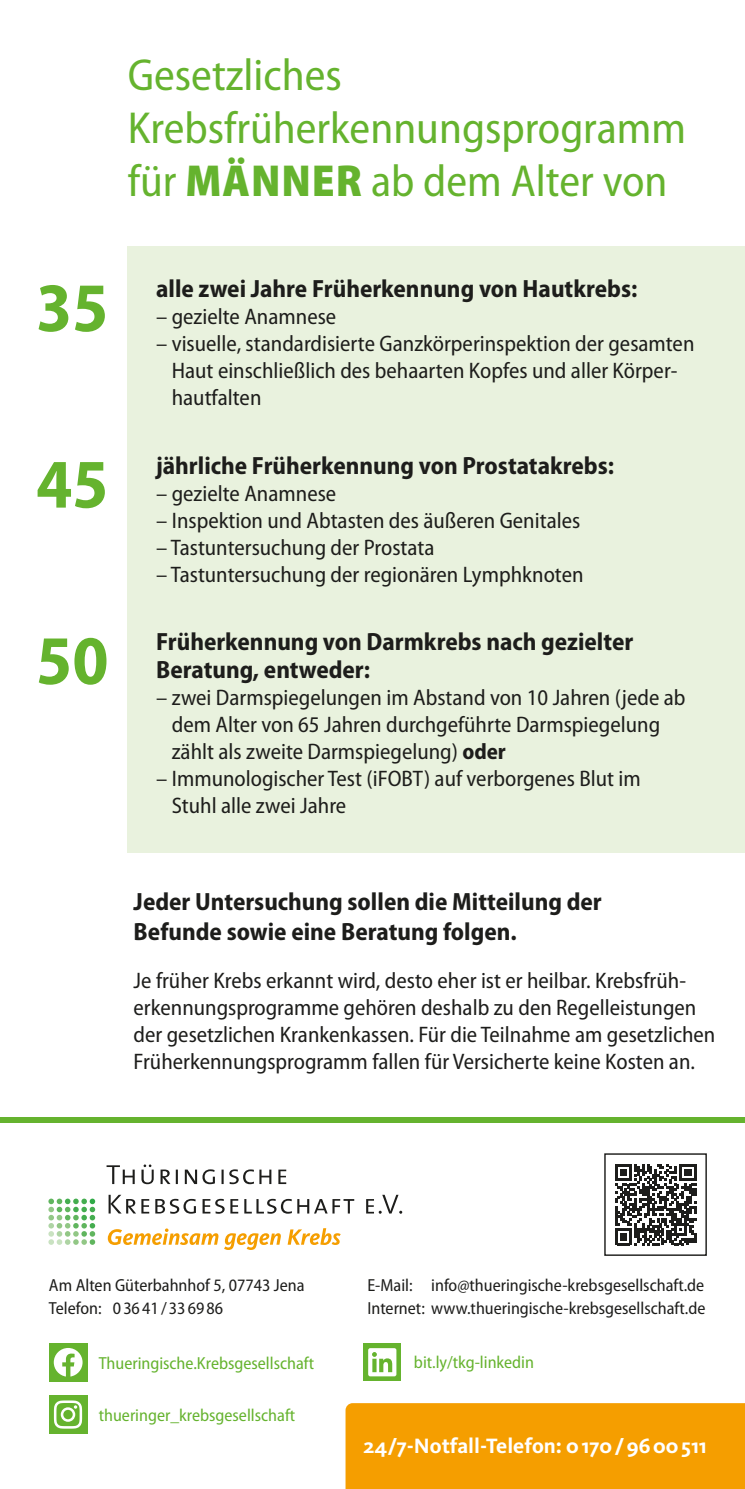
<style>
.page{position:relative;width:745px;height:1489px;background:#fff}
.page>*{position:absolute;margin:0;border:0;box-sizing:border-box;transform-origin:0 0}
.t1{font:700 semi-condensed 70px "Myriad Pro";color:#65b32e}
.t2{font:semi-condensed 45px/52.5px "Myriad Pro";color:#65b32e}
.t3{font:700 semi-condensed 25px/27.5px "Myriad Pro";color:#1d1d1b}
.t4{font:semi-condensed 22.5px/27px "Myriad Pro";color:#1d1d1b}
.t5{font:700 21.5px "Kievit OT";color:#fff}
.t6{font:semi-condensed 17.5px/22.5px "Myriad Pro";color:#1d1d1b}
.t7{font:semi-condensed 17.5px "Myriad Pro";color:#65b32e}
.s1{font-weight:900}
.s2{font-weight:700}
</style>
<div class="page">
<div style="left:128px;top:246px;width:616px;height:607px;background:#e9f2de"></div>
<svg style="left:106px;top:1164px;width:296px;height:49px"></svg>
<svg style="left:48px;top:1198px;width:47px;height:46px"></svg>
<svg style="left:108px;top:1228px;width:110px;height:16px"></svg>
<svg style="left:224px;top:1233px;width:57px;height:16px"></svg>
<svg style="left:287px;top:1228px;width:53px;height:16px"></svg>
<div style="left:49px;top:1395px;width:38px;height:38px;background:#65b32e"></div>
<svg style="left:54px;top:1400px;width:28px;height:28px"></svg>
<div style="left:49px;top:1342px;width:38px;height:39px;background:#65b32e"></div>
<svg style="left:54px;top:1348px;width:28px;height:28px"></svg>
<div style="left:0;top:1116px;width:744px;height:6px;background:#65b32e"></div>
<div style="left:363px;top:1343px;width:38px;height:37px;background:#65b32e"></div>
<svg style="left:368px;top:1348px;width:28px;height:28px"></svg>
<svg style="left:615px;top:1164px;width:80px;height:81px"></svg>
<div style="left:604px;top:1153px;width:102px;height:102px;border:1px solid #1d1d1b"></div>
<div style="left:345px;top:1403px;width:399px;height:85px;background:#f59e00"></div>
<h2 class="t2" style="left:128px;top:50px;width:559px">Gesetzliches<br>Krebsfrüherkennungsprogramm für <span class="s1">MÄNNER</span> ab dem Alter von</h2>
<h1 class="t1" style="left:36px;top:268px;width:74px">35</h1>
<p class="t3" style="left:156px;top:275px;width:482px">alle zwei Jahre Früherkennung von Hautkrebs:</p>
<p class="t4" style="left:156px;top:304px;width:181px">– gezielte Anamnese</p>
<p class="t4" style="left:172px;top:331px;width:524px;text-indent:-16px">– visuelle, standardisierte Ganzkörperinspektion der gesamten<br>Haut einschließlich des behaarten Kopfes und aller Körper&shy;hautfalten</p>
<h1 class="t1" style="left:36px;top:445px;width:74px">45</h1>
<p class="t3" style="left:156px;top:452px;width:459px">jährliche Früherkennung von Prostatakrebs:</p>
<p class="t4" style="left:156px;top:480px;width:181px">– gezielte Anamnese</p>
<p class="t4" style="left:156px;top:507px;width:425px">– Inspektion und Abtasten des äußeren Genitales</p>
<p class="t4" style="left:156px;top:534px;width:280px">– Tastuntersuchung der Prostata</p>
<p class="t4" style="left:156px;top:561px;width:429px">– Tastuntersuchung der regionären Lymphknoten</p>
<h1 class="t1" style="left:36px;top:621px;width:74px">50</h1>
<p class="t3" style="left:156px;top:628px;width:478px">Früherkennung von Darmkrebs nach gezielter<br>Beratung, entweder:</p>
<p class="t4" style="left:172px;top:684px;width:515px;text-indent:-16px">– zwei Darmspiegelungen im Abstand von 10 Jahren (jede ab dem Alter von 65 Jahren durchgeführte Darmspiegelung zählt als zweite Darmspiegelung) <span class="s2">oder</span></p>
<p class="t4" style="left:172px;top:765px;width:470px;text-indent:-16px">– Immunologischer Test (iFOBT) auf verborgenes Blut im<br>Stuhl alle zwei Jahre</p>
<p class="t3" style="left:133px;top:886px;width:469px;line-height:30px">Jeder Untersuchung sollen die Mitteilung der<br>Befunde sowie eine Beratung folgen.</p>
<p class="t4" style="left:133px;top:967px;width:583px">Je früher Krebs erkannt wird, desto eher ist er heilbar. Krebsfrüh&shy;erkennungsprogramme gehören deshalb zu den Regelleistungen der gesetzlichen Krankenkassen. Für die Teilnahme am gesetzlichen Früherkennungsprogramm fallen für Versicherte keine Kosten an.</p>
<p class="t6" style="left:49px;top:1274px;width:257px">Am Alten Güterbahnhof 5, 07743 Jena<br>Telefon: 0 36 41 / 33 69 86</p>
<p class="t6" style="left:367px;top:1274px;width:339px">E-Mail: info@thueringische-krebsgesellschaft.de<br>Internet: www.thueringische-krebsgesellschaft.de</p>
<p class="t7" style="left:99px;top:1353px;width:217px">Thueringische.Krebsgesellschaft</p>
<p class="t7" style="left:413px;top:1352px;width:121px">bit.ly/tkg-linkedin</p>
<p class="t7" style="left:99px;top:1405px;width:198px">thueringer_krebsgesellschaft</p>
<p class="t5" style="left:363px;top:1432px;width:344px">24/7-Notfall-Telefon: 0170/9600511</p>
</div>
